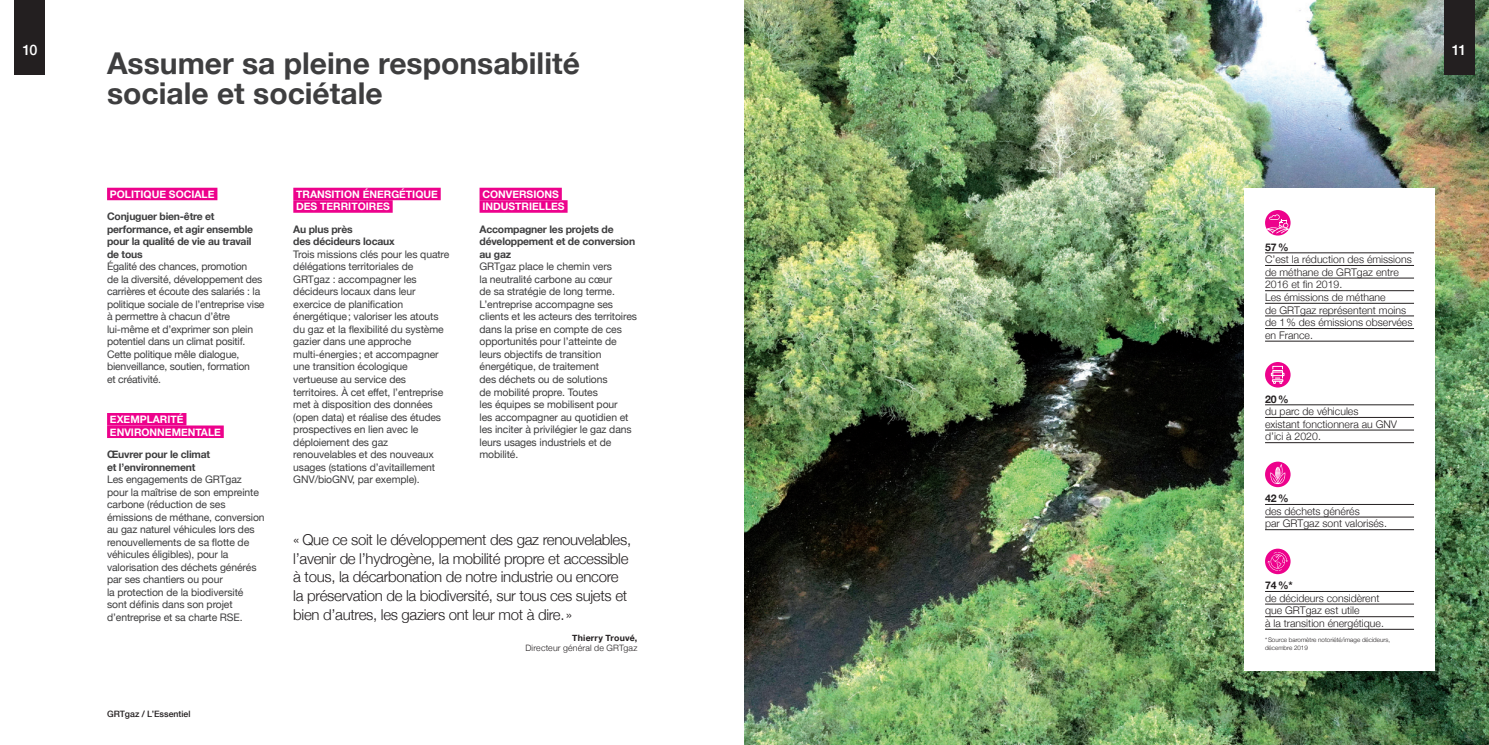
<style>
.page{position:relative;width:1489px;height:745px;background:#fff}
.page>*{position:absolute;margin:0;border:0;box-sizing:border-box;transform-origin:0 0}
.t1{font:700 30px/30px "Helvetica Neue";color:#3e3e3f}
.t2{font:300 15px/18.8px "Helvetica Neue";letter-spacing:-.02em;color:#231f20}
.t3{font:500 14.38px "Helvetica Neue";color:#fff}
.t4{font:300 10.5px/12.6px "Helvetica Neue";color:#231f20}
.t5{font:700 10.5px "Helvetica Neue";color:#231f20}
.t6{font:10.38px/12.5px "Helvetica Neue";letter-spacing:-.01em;color:#3e3e3f}
.t7{font:700 10.38px/12.5px "Helvetica Neue";letter-spacing:-.02em;color:#3e3e3f}
.t8{font:700 10.38px/12.5px "Helvetica Neue";color:#fff}
.t9{font:300 8.75px "Helvetica Neue";letter-spacing:.02em;color:#231f20}
.t10{font:500 8.75px "Helvetica Neue";color:#231f20}
.t11{font:700 8.75px "Helvetica Neue";color:#231f20}
.t12{font:300 6.25px/7.5px "Helvetica Neue";color:#231f20}
</style>
<div class="page">
<img style="left:744px;top:0;width:744px;height:744px">
<div style="left:15px;top:0;width:30px;height:75px;background:#231f20"></div>
<div style="left:1443px;top:0;width:30px;height:75px;background:#231f20"></div>
<div style="left:107px;top:188px;width:110px;height:12px;background:#ed028c"></div>
<div style="left:107px;top:413px;width:79px;height:12px;background:#ed028c"></div>
<div style="left:107px;top:425px;width:117px;height:13px;background:#ed028c"></div>
<div style="left:293px;top:188px;width:147px;height:12px;background:#ed028c"></div>
<div style="left:293px;top:200px;width:99px;height:13px;background:#ed028c"></div>
<div style="left:479px;top:188px;width:83px;height:12px;background:#ed028c"></div>
<div style="left:479px;top:200px;width:88px;height:13px;background:#ed028c"></div>
<div style="left:1243px;top:188px;width:191px;height:482px;background:#fff"></div>
<hr style="left:1264px;top:252px;width:149px;height:1px;background:#231f20">
<hr style="left:1264px;top:265px;width:149px;height:1px;background:#231f20">
<hr style="left:1264px;top:278px;width:149px;height:1px;background:#231f20">
<hr style="left:1264px;top:290px;width:149px;height:1px;background:#231f20">
<hr style="left:1264px;top:303px;width:149px;height:1px;background:#231f20">
<hr style="left:1264px;top:315px;width:149px;height:1px;background:#231f20">
<hr style="left:1264px;top:328px;width:149px;height:1px;background:#231f20">
<hr style="left:1264px;top:341px;width:149px;height:1px;background:#231f20">
<hr style="left:1264px;top:404px;width:149px;height:1px;background:#231f20">
<hr style="left:1264px;top:417px;width:149px;height:1px;background:#231f20">
<hr style="left:1264px;top:429px;width:149px;height:1px;background:#231f20">
<hr style="left:1264px;top:442px;width:149px;height:1px;background:#231f20">
<hr style="left:1264px;top:504px;width:149px;height:1px;background:#231f20">
<hr style="left:1264px;top:516px;width:149px;height:1px;background:#231f20">
<hr style="left:1264px;top:529px;width:149px;height:1px;background:#231f20">
<hr style="left:1264px;top:591px;width:149px;height:1px;background:#231f20">
<hr style="left:1264px;top:603px;width:149px;height:1px;background:#231f20">
<hr style="left:1264px;top:616px;width:149px;height:1px;background:#231f20">
<hr style="left:1264px;top:628px;width:149px;height:1px;background:#231f20">
<svg style="left:1264px;top:461px;width:26px;height:26px"></svg>
<svg style="left:1270px;top:463px;width:15px;height:20px"></svg>
<svg style="left:1264px;top:210px;width:26px;height:25px"></svg>
<svg style="left:1266px;top:214px;width:23px;height:19px"></svg>
<svg style="left:1264px;top:362px;width:26px;height:25px"></svg>
<svg style="left:1270px;top:365px;width:14px;height:19px"></svg>
<svg style="left:1264px;top:548px;width:26px;height:26px"></svg>
<svg style="left:1267px;top:551px;width:20px;height:19px"></svg>
<h3 class="t3" style="left:22px;top:41px;width:17px">10</h3>
<h1 class="t1" style="left:107px;top:48px;width:474px">Assumer sa pleine responsabilité sociale et sociétale</h1>
<p class="t8" style="left:110px;top:187px;width:106px">Politique sociale</p>
<p class="t7" style="left:107px;top:210px;width:147px">Conjuguer bien-être et performance, et agir ensemble pour la qualité de vie au travail de tous</p>
<p class="t6" style="left:107px;top:260px;width:159px">Égalité des chances, promotion<br>de la diversité, développement des carrières et écoute des salariés : la politique sociale de l’entreprise vise à permettre à chacun d’être lui-même et d’exprimer son plein potentiel dans un climat positif.<br>Cette politique mêle dialogue, bienveillance, soutien, formation<br>et créativité.</p>
<p class="t8" style="left:110px;top:412px;width:112px">Exemplarité environnementale</p>
<p class="t7" style="left:107px;top:447px;width:105px">Œuvrer pour le climat et l’environnement</p>
<p class="t6" style="left:107px;top:472px;width:159px">Les engagements de GRTgaz pour la maîtrise de son empreinte carbone (réduction de ses émissions de méthane, conversion au gaz naturel véhicules lors des renouvellements de sa flotte de véhicules éligibles), pour la valorisation des déchets générés par ses chantiers ou pour<br>la protection de la biodiversité sont définis dans son projet d’entreprise et sa charte RSE.</p>
<p class="t10" style="left:107px;top:708px;width:85px">GRTgaz / L’Essentiel</p>
<p class="t8" style="left:296px;top:187px;width:143px">Transition énergétique des territoires</p>
<p class="t7" style="left:293px;top:222px;width:103px">Au plus près<br>des décideurs locaux</p>
<p class="t6" style="left:293px;top:247px;width:157px">Trois missions clés pour les quatre délégations territoriales de<br>GRTgaz : accompagner les décideurs locaux dans leur exercice de planification énergétique; valoriser les atouts du gaz et la flexibilité du système gazier dans une approche multi-énergies; et accompagner une transition écologique vertueuse au service des territoires. À cet effet, l’entreprise met à disposition des données (open data) et réalise des études prospectives en lien avec le déploiement des gaz renouvelables et des nouveaux usages (stations d’avitaillement<br>GNV/bioGNV, par exemple).</p>
<p class="t8" style="left:482px;top:187px;width:84px">Conversions industrielles</p>
<p class="t7" style="left:479px;top:222px;width:157px">Accompagner les projets de développement et de conversion au gaz</p>
<p class="t6" style="left:479px;top:260px;width:159px">GRTgaz place le chemin vers<br>la neutralité carbone au cœur<br>de sa stratégie de long terme.<br>L’entreprise accompagne ses clients et les acteurs des territoires dans la prise en compte de ces opportunités pour l’atteinte de leurs objectifs de transition énergétique, de traitement<br>des déchets ou de solutions<br>de mobilité propre. Toutes<br>les équipes se mobilisent pour<br>les accompagner au quotidien et les inciter à privilégier le gaz dans leurs usages industriels et de mobilité.</p>
<p class="t2" style="left:293px;top:529px;width:339px">« Que ce soit le développement des gaz renouvelables, l’avenir de l’hydrogène, la mobilité propre et accessible à tous, la décarbonation de notre industrie ou encore la préservation de la biodiversité, sur tous ces sujets et bien d’autres, les gaziers ont leur mot à dire.»</p>
<p class="t11" style="left:572px;top:631px;width:67px">Thierry Trouvé,</p>
<p class="t9" style="left:525px;top:641px;width:113px">Directeur général de GRTgaz</p>
<h3 class="t3" style="left:1451px;top:41px;width:16px">11</h3>
<p class="t5" style="left:1264px;top:240px;width:25px">57%</p>
<p class="t4" style="left:1264px;top:253px;width:149px">C’est la réduction des émissions de méthane de GRTgaz entre<br>2016 et fin 2019.<br>Les émissions de méthane<br>de GRTgaz représentent moins de 1% des émissions observées en France.</p>
<p class="t5" style="left:1264px;top:392px;width:25px">20%</p>
<p class="t4" style="left:1264px;top:404px;width:134px">du parc de véhicules<br>existant fonctionnera au GNV d’ici à 2020.</p>
<p class="t5" style="left:1264px;top:491px;width:25px">42%</p>
<p class="t4" style="left:1264px;top:504px;width:123px">des déchets générés<br>par GRTgaz sont valorisés.</p>
<p class="t5" style="left:1264px;top:578px;width:29px">74%*</p>
<p class="t4" style="left:1264px;top:591px;width:120px">de décideurs considèrent que GRTgaz est utile<br>à la transition énergétique.</p>
<p class="t12" style="left:1264px;top:635px;width:127px">*Source baromètre notoriété/image décideurs, décembre 2019</p>
</div>
